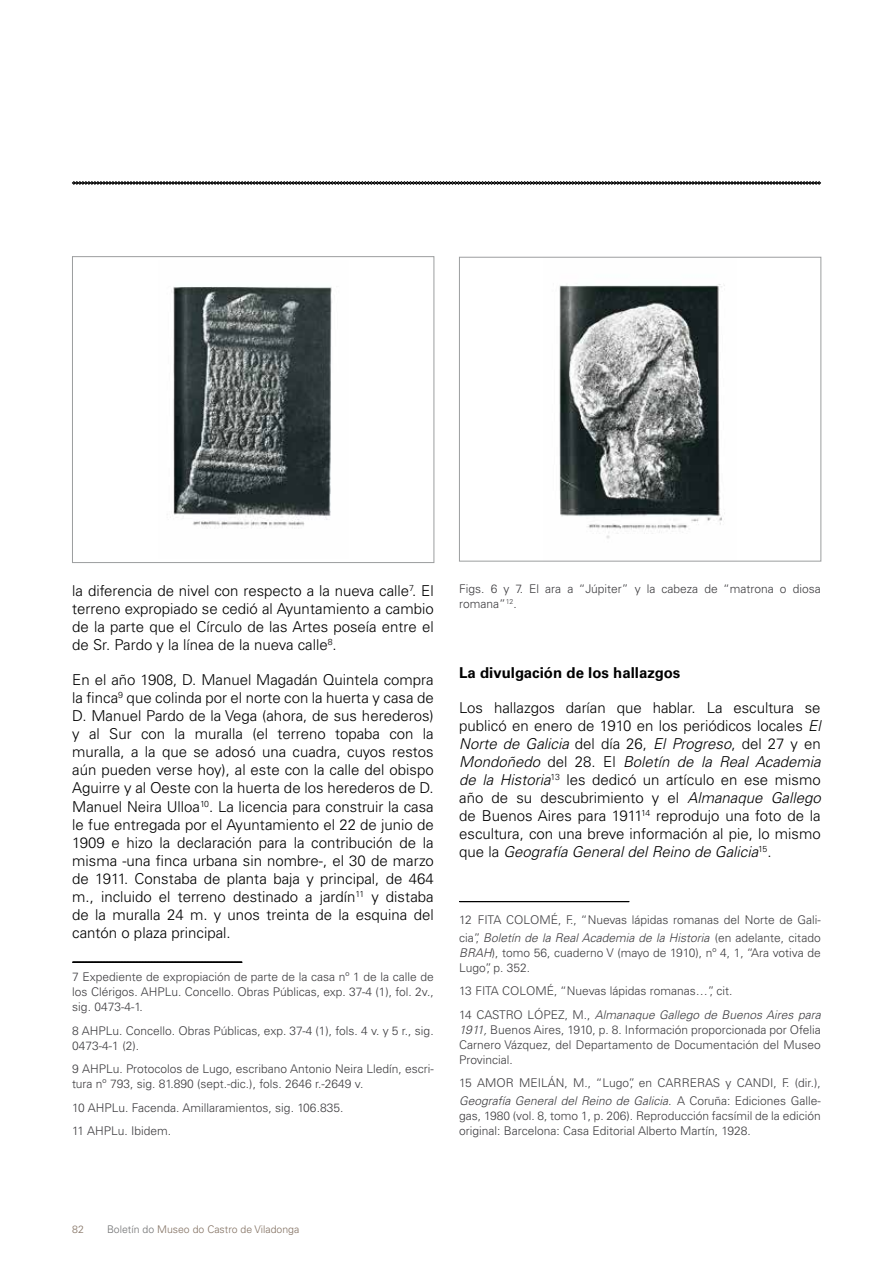
<style>
.page{position:relative;width:893px;height:1263px;background:#fff}
.page>*{position:absolute;margin:0;border:0;box-sizing:border-box;transform-origin:0 0}
.t1{font:300 15px/18px "Univers LT Std";color:#000;text-align:justify}
.t2{font:700 15px "Univers LT Std";color:#000}
.t3{font:300 12px/15px "Univers LT Std";color:#3e3d40}
.t4{font:300 10.5px "Univers LT Std";color:#827061}
.s1{font-style:italic}
.s2{color:#707172}
</style>
<div class="page">
<svg style="left:72px;top:181px;width:749px;height:4px;background:#616161"></svg>
<img style="left:171px;top:286px;width:161px;height:242px">
<div style="left:72px;top:256px;width:362px;height:307px;border:1px solid #9c9e9f"></div>
<svg style="left:72px;top:961px;width:171px;height:2px"></svg>
<img style="left:559px;top:284px;width:166px;height:255px">
<div style="left:459px;top:257px;width:362px;height:304px;border:1px solid #9c9e9f"></div>
<svg style="left:459px;top:901px;width:170px;height:1px"></svg>
<p class="t1" style="left:72px;top:582px;width:363px">la diferencia de nivel con respecto a la nueva calle<sup>7</sup>. El terreno expropiado se cedió al Ayuntamiento a cambio de la parte que el Círculo de las Artes poseía entre el de Sr. Pardo y la línea de la nueva calle<sup>8</sup>.</p>
<p class="t1" style="left:72px;top:671px;width:363px">En el año 1908, D. Manuel Magadán Quintela compra la finca<sup>9</sup> que colinda por el norte con la huerta y casa de D. Manuel Pardo de la Vega (ahora, de sus herederos) y al Sur con la muralla (el terreno topaba con la muralla, a la que se adosó una cuadra, cuyos restos aún pueden verse hoy), al este con la calle del obispo Aguirre y al Oeste con la huerta de los herederos de D.<br>Manuel Neira Ulloa<sup>10</sup>. La licencia para construir la casa le fue entregada por el Ayuntamiento el 22 de junio de 1909 e hizo la declaración para la contribución de la misma -una finca urbana sin nombre-, el 30 de marzo de 1911. Constaba de planta baja y principal, de 464 m., incluido el terreno destinado a jardín<sup>11</sup> y distaba de la muralla 24 m. y unos treinta de la esquina del cantón o plaza principal.</p>
<p class="t3" style="left:72px;top:970px;width:363px;text-align:justify">7 Expediente de expropiación de parte de la casa nº 1 de la calle de los Clérigos. AHPLu. Concello. Obras Públicas, exp. 37-4 (1), fol. 2v., sig. 0473-4-1.</p>
<p class="t3" style="left:72px;top:1023px;width:363px">8 AHPLu. Concello. Obras Públicas, exp. 37-4 (1), fols. 4 v. y 5 r., sig.<br>0473-4-1 (2).</p>
<p class="t3" style="left:72px;top:1062px;width:363px">9 AHPLu. Protocolos de Lugo, escribano Antonio Neira Lledín, escri&shy;tura nº 793, sig. 81.890 (sept.-dic.), fols. 2646 r.-2649 v.</p>
<p class="t3" style="left:72px;top:1096px;width:273px;line-height:23.5px">10 AHPLu. Facenda. Amillaramientos, sig. 106.835.<br>11 AHPLu. Ibidem.</p>
<p class="t3" style="left:459px;top:581px;width:363px">Figs. 6 y 7. El ara a “Júpiter” y la cabeza de “matrona o diosa romana”<sup>12</sup>.</p>
<p class="t2" style="left:459px;top:663px;width:223px">La divulgación de los hallazgos</p>
<p class="t1" style="left:459px;top:698px;width:363px">Los hallazgos darían que hablar. La escultura se publicó en enero de 1910 en los periódicos locales <span class="s1">El Norte de Galicia</span> del día 26, <span class="s1">El Progreso</span>, del 27 y en <span class="s1">Mondoñedo</span> del 28. El <span class="s1">Boletín de la Real Academia de la Historia</span><sup>13</sup> les dedicó un artículo en ese mismo año de su descubrimiento y el <span class="s1">Almanaque Gallego </span>de Buenos Aires para 1911<sup>14</sup> reprodujo una foto de la escultura, con una breve información al pie, lo mismo que la <span class="s1">Geografía General del Reino de Galicia</span><sup>15</sup>.</p>
<p class="t3" style="left:459px;top:911px;width:363px;line-height:18px">12 FITA COLOMÉ, F., “Nuevas lápidas romanas del Norte de Gali&shy;cia”, <span class="s1">Boletín de la Real Academia de la Historia</span> (en adelante, citado</p>
<p class="t3" style="left:459px;top:945px;width:363px"><span class="s1">BRAH</span>), tomo 56, cuaderno V (mayo de 1910), nº 4, 1, “Ara votiva de<br>Lugo”, p. 352.</p>
<p class="t3" style="left:459px;top:979px;width:363px;line-height:23.5px">13 FITA COLOMÉ, “Nuevas lápidas romanas…”, cit.<br>14 CASTRO LÓPEZ, M., <span class="s1">Almanaque Gallego de Buenos Aires para</span></p>
<p class="t3" style="left:459px;top:1022px;width:363px;text-align:justify"><span class="s1">1911,</span> Buenos Aires, 1910, p. 8. Información proporcionada por Ofelia Carnero Vázquez, del Departamento de Documentación del Museo Provincial.</p>
<p class="t3" style="left:459px;top:1074px;width:363px;line-height:18px">15 AMOR MEILÁN, M., “Lugo”, en CARRERAS y CANDI, F. (dir.),<br><span class="s1">Geografía General del Reino de Galicia.</span> A Coruña: Ediciones Galle-</p>
<p class="t3" style="left:459px;top:1109px;width:363px">gas, 1980 (vol. 8, tomo 1, p. 206). Reproducción facsímil de la edición original: Barcelona: Casa Editorial Alberto Martín, 1928.</p>
<p class="t4" style="left:72px;top:1223px;width:13px">82</p>
<p class="t4" style="left:107px;top:1223px;width:194px"><span class="s2">Boletín do</span> Museo do Castro de Viladonga</p>
</div>
